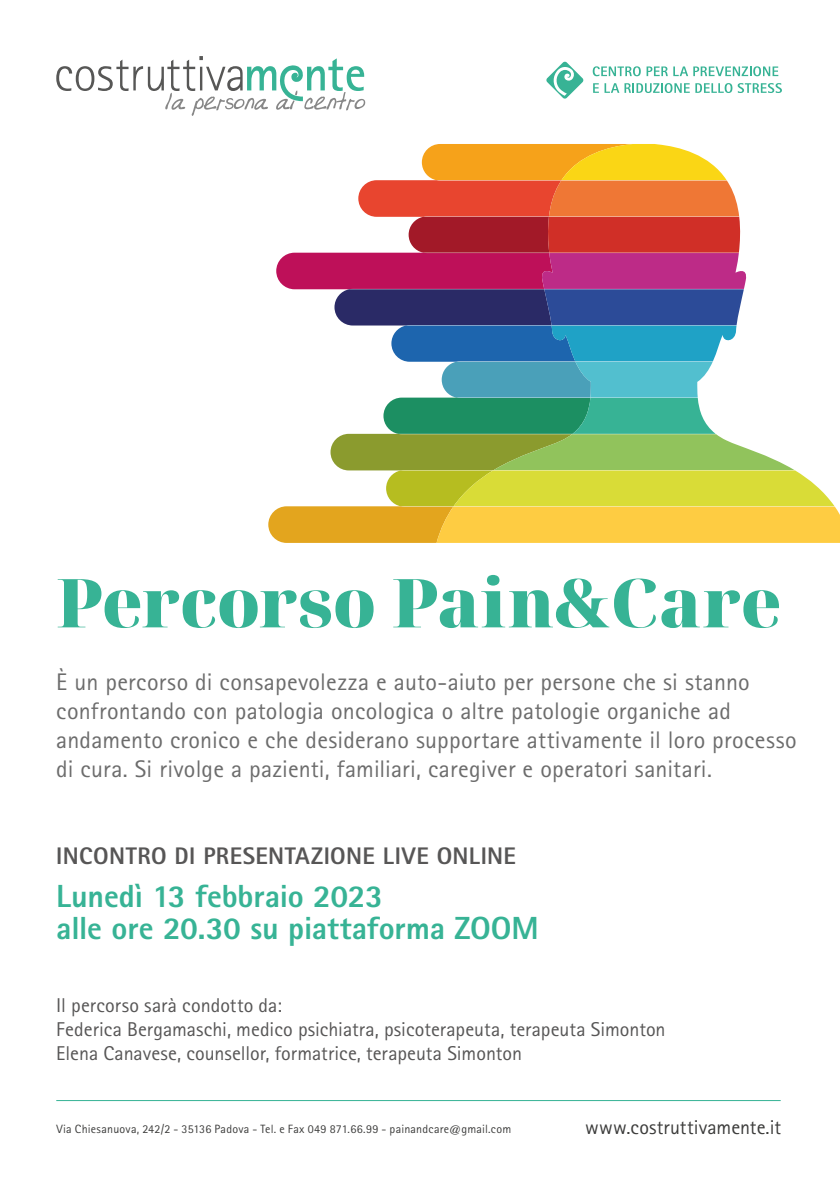
<style>
.page{position:relative;width:840px;height:1191px;background:#fff}
.page>*{position:absolute;margin:0;border:0;box-sizing:border-box;transform-origin:0 0}
.t1{font:900 67.4px "Noto Serif Display";color:#37b395}
.t2{font:800 32px/32px "Rotis Sans Serif";letter-spacing:-.005em;color:#37b395}
.t3{font:24px/28.8px "Rotis Sans Serif";letter-spacing:.01em;color:#6c6c6c}
.t4{font:800 24px "Rotis Sans Serif";letter-spacing:.015em;color:#575656}
.t5{font:20px/24px "Rotis Sans Serif";color:#575656}
.t6{font:20px "Rotis Sans Serif";letter-spacing:.005em;color:#3c3c3b}
.t7{font:12px "Rotis Sans Serif";letter-spacing:.02em;color:#3c3c3b}
</style>
<div class="page">
<svg style="left:56px;top:56px;width:309px;height:60px"></svg>
<svg style="left:592px;top:66px;width:48px;height:10px"></svg>
<svg style="left:646px;top:66px;width:21px;height:10px"></svg>
<svg style="left:673px;top:66px;width:14px;height:10px"></svg>
<svg style="left:693px;top:66px;width:84px;height:10px"></svg>
<svg style="left:593px;top:83px;width:5px;height:10px"></svg>
<svg style="left:604px;top:83px;width:85px;height:10px"></svg>
<svg style="left:695px;top:83px;width:86px;height:10px"></svg>
<svg style="left:546px;top:61px;width:37px;height:38px"></svg>
<hr style="left:56px;top:1100px;width:724px;height:1px;background:#37b395">
<svg style="left:268px;top:144px;width:571px;height:399px"></svg>
<h1 class="t1" style="left:56px;top:556px;width:726px">Percorso Pain&amp;Care</h1>
<p class="t3" style="left:56px;top:667px;width:741px">È un percorso di consapevolezza e auto-aiuto per persone che si stanno confrontando con patologia oncologica o altre patologie organiche ad andamento cronico e che desiderano supportare attivamente il loro processo di cura. Si rivolge a pazienti, familiari, caregiver e operatori sanitari.</p>
<p class="t4" style="left:56px;top:840px;width:461px">INCONTRO DI PRESENTAZIONE LIVE ONLINE</p>
<h2 class="t2" style="left:56px;top:880px;width:484px">Lunedì 13 febbraio 2023<br>alle ore 20.30 su piattaforma ZOOM</h2>
<p class="t5" style="left:56px;top:992px;width:610px">Il percorso sarà condotto da:<br>Federica Bergamaschi, medico psichiatra, psicoterapeuta, terapeuta Simonton<br>Elena Canavese, counsellor, formatrice, terapeuta Simonton</p>
<p class="t7" style="left:56px;top:1121px;width:456px">Via Chiesanuova, 242/2 - 35136 Padova - Tel. e Fax 049 871.66.99 - painandcare@gmail.com</p>
<p class="t6" style="left:585px;top:1115px;width:197px">www.costruttivamente.it</p>
</div>
